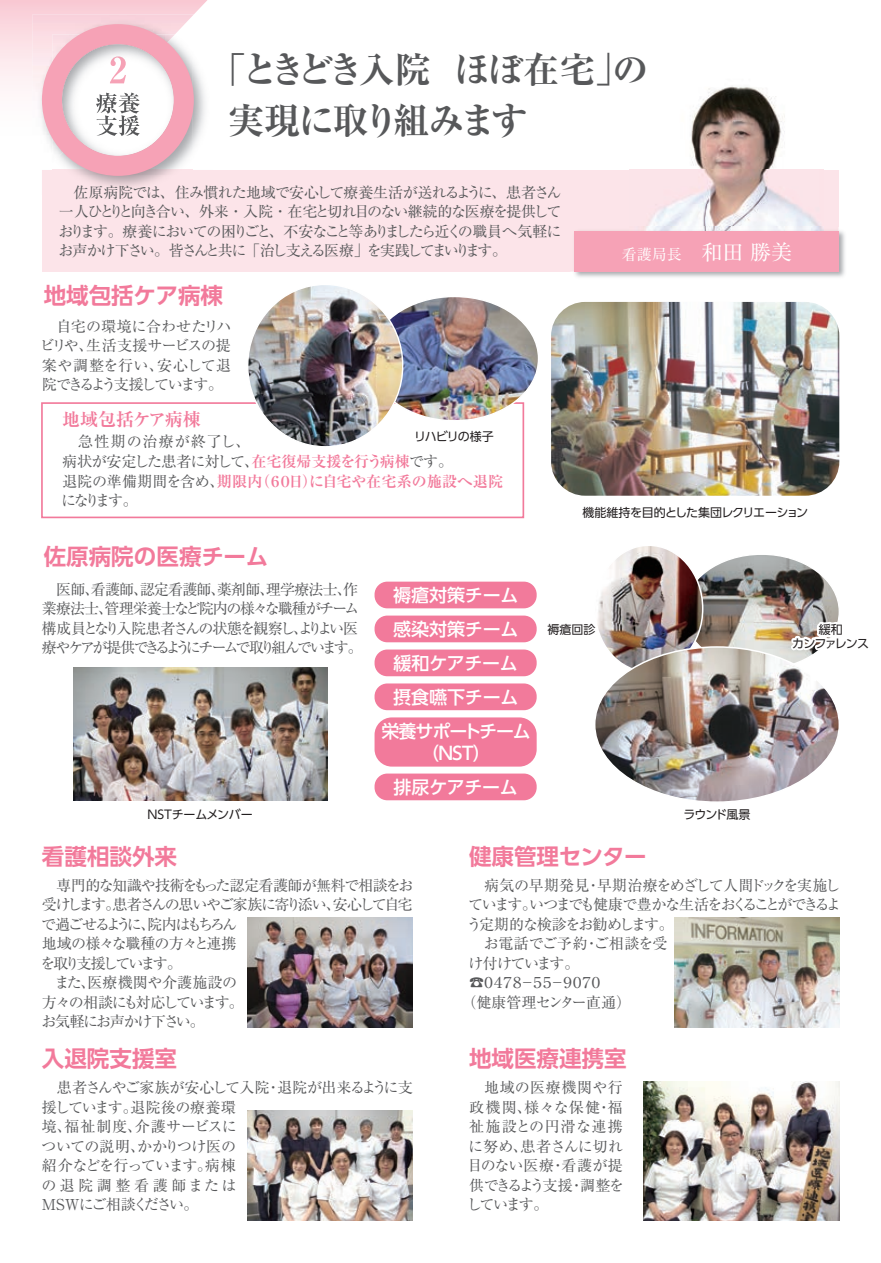
<style>
.page{position:relative;width:881px;height:1263px;background:#fff}
.page>*{position:absolute;margin:0;border:0;box-sizing:border-box;transform-origin:0 0}
.t1{font:700 expanded 36px/51px "Ryumin Pr 6 N";letter-spacing:-.13em;color:#57585a}
.t2{font:700 expanded 36px "Ryumin Pr 6 N";letter-spacing:-.07em;color:#57585a}
.t3{font:700 22.5px "UD Shin Go Pr 6 N De";color:#f27a9b}
.t4{font:21px "Ryumin Pr 6 N";color:#fff}
.t5{font:500 18px/33.9px "UD Shin Go Pr 6 N";letter-spacing:-.015em;color:#fff;text-align:justify}
.t6{font:500 18px/33.9px "UD Shin Go Pr 6 N";letter-spacing:-.05em;color:#fff;text-align:center}
.t7{font:700 18px "Ryumin Pr 6 N";color:#f27a9b}
.t8{font:15px/19.5px "Ryumin Pr 6 N";letter-spacing:-.07em;color:#57585a}
.t9{font:15px/19.5px "Ryumin Pr 6 N";letter-spacing:-.01em;color:#57585a;text-align:right}
.t10{font:15px/19.5px "Ryumin Pr 6 N";letter-spacing:-.02em;color:#57585a}
.t11{font:15px/19.5px "Ryumin Pr 6 N";letter-spacing:-.09em;color:#57585a}
.t12{font:15px/19.5px "Ryumin Pr 6 N";letter-spacing:-.135em;color:#57585a}
.t13{font:15px "Ryumin Pr 6 N";letter-spacing:-.15em;color:#57585a}
.t14{font:15px/19.5px "Ryumin Pr 6 N";letter-spacing:-.18em;color:#57585a}
.t15{font:15px/19.5px "Ryumin Pr 6 N";letter-spacing:-.13em;color:#57585a}
.t16{font:15px/19.5px "Ryumin Pr 6 N";letter-spacing:-.015em;color:#57585a}
.t17{font:15px/19.5px "Ryumin Pr 6 N";letter-spacing:-.115em;color:#57585a}
.t18{font:700 15px "Ryumin Pr 6 N";letter-spacing:.02em;color:#f27a9b}
.t19{font:15px/19.5px "Ryumin Pr 6 N";letter-spacing:-.37em;color:#57585a}
.t20{font:15px "Ryumin Pr 6 N";letter-spacing:-.12em;color:#57585a}
.t21{font:15px/19.5px "Ryumin Pr 6 N";letter-spacing:-.1em;color:#57585a}
.t22{font:15px/19.5px "Ryumin Pr 6 N";letter-spacing:-.165em;color:#57585a}
.t23{font:15px/19.5px "Ryumin Pr 6 N";letter-spacing:.03em;color:#57585a;text-align:right}
.t24{font:15px "Ryumin Pr 6 N";letter-spacing:.035em;color:#57585a}
.t25{font:15px "Ryumin Pr 6 N";letter-spacing:-.025em;color:#57585a}
.t26{font:15px "Ryumin Pr 6 N";letter-spacing:-.03em;color:#57585a}
.t27{font:15px "Ryumin Pr 6 N";color:#fff}
.t28{font:12px "UD Shin Go Pr 6 N";letter-spacing:-.05em;color:#231f20}
.t29{font:12px "UD Shin Go Pr 6 N";letter-spacing:-.015em;color:#231f20}
.t30{font:12px "UD Shin Go Pr 6 N";letter-spacing:-.08em;color:#231f20}
.t31{font:12px "UD Shin Go Pr 6 N";letter-spacing:-.075em;color:#231f20}
.s1{font-weight:700;color:#f27a9b}
</style>
<div class="page">
<div style="left:42px;top:170px;width:796px;height:101px;background:#fce4e9"></div>
<div style="left:41px;top:402px;width:483px;height:116px;border:2px solid #f27a9b"></div>
<img style="left:629px;top:86px;width:194px;height:141px">
<img style="left:570px;top:227px;width:275px;height:50px">
<img style="left:570px;top:227px;width:268px;height:44px">
<div style="left:574px;top:231px;width:264px;height:40px;background:#f6a2b6"></div>
<svg style="left:42px;top:24px;width:152px;height:152px"></svg>
<img style="left:402px;top:299px;width:134px;height:122px">
<img style="left:643px;top:1081px;width:196px;height:139px">
<img style="left:247px;top:1111px;width:165px;height:109px">
<img style="left:551px;top:302px;width:288px;height:194px">
<img style="left:247px;top:917px;width:165px;height:110px">
<img style="left:674px;top:917px;width:165px;height:110px">
<img style="left:247px;top:286px;width:155px;height:159px">
<img style="left:702px;top:555px;width:135px;height:92px">
<div style="left:374px;top:582px;width:162px;height:26px;background:#f27a9b;border-radius:13px"></div>
<div style="left:374px;top:616px;width:162px;height:26px;background:#f27a9b;border-radius:13px"></div>
<div style="left:374px;top:649px;width:162px;height:27px;background:#f27a9b;border-radius:13px"></div>
<div style="left:374px;top:773px;width:162px;height:27px;background:#f27a9b;border-radius:13px"></div>
<div style="left:374px;top:683px;width:162px;height:27px;background:#f27a9b;border-radius:13px"></div>
<div style="left:374px;top:717px;width:162px;height:50px;background:#f27a9b;border-radius:17px"></div>
<img style="left:73px;top:667px;width:254px;height:134px">
<img style="left:598px;top:547px;width:104px;height:100px">
<img style="left:596px;top:647px;width:240px;height:153px">
<svg style="left:597px;top:612px;width:4px;height:30px"></svg>
<svg style="left:786px;top:609px;width:53px;height:46px"></svg>
<h1 class="t2" style="left:454px;top:42px;width:196px">ほぼ在宅の」</h1>
<h1 class="t1" style="left:228px;top:43px;width:301px;text-indent:-18px">「ときどき入院<br>実現に取り組みます</h1>
<p class="t8" style="left:59px;top:182px;width:504px;text-align:right">　佐原病院では、住み慣れた地域で安心して療養生活が送れるように、患者さん一人ひとりと向き合い、外来・入院・在宅と切れ目のない継続的な医療を提供して、不安なこと等ありましたら近くの職員へ気軽に</p>
<p class="t11" style="left:58px;top:221px;width:214px">おります。療養においての困りごと</p>
<p class="t13" style="left:58px;top:239px;width:450px">お声かけ下さい。皆さんと共に「治し支える医療」を実践してまいります。</p>
<h2 class="t3" style="left:44px;top:277px;width:181px">地域包括ケア病棟</h2>
<p class="t9" style="left:42px;top:315px;width:191px">　自宅の環境に合わせたリハ生活支援サービスの提</p>
<p class="t8" style="left:40px;top:335px;width:55px">ビリや、</p>
<p class="t17" style="left:42px;top:354px;width:183px">案や調整を行い、<br>院できるよう支援しています。</p>
<p class="t8" style="left:157px;top:354px;width:75px">安心して退</p>
<p class="t7" style="left:62px;top:405px;width:140px">地域包括ケア病棟</p>
<p class="t31" style="left:414px;top:426px;width:81px">リハビリの様子</p>
<p class="t9" style="left:62px;top:431px;width:392px;text-align:left">　急性期の治療が終了し、<br>病状が安定した患者に対して<span class="s1">在宅復帰支援を行う病棟</span>です。</p>
<p class="t8" style="left:244px;top:451px;width:16px">、</p>
<p class="t18" style="left:255px;top:469px;width:16px">（</p>
<p class="t18" style="left:302px;top:469px;width:16px">）</p>
<p class="t18" style="left:288px;top:469px;width:216px">日に自宅や在宅系の施設へ退院</p>
<p class="t10" style="left:61px;top:470px;width:165px">退院の準備期間を含め、になります。</p>
<p class="t18" style="left:217px;top:469px;width:77px">期限内６０</p>
<h2 class="t3" style="left:44px;top:538px;width:226px">佐原病院の医療チーム</h2>
<h3 class="t4" style="left:701px;top:236px;width:92px">和田勝美</h3>
<p class="t27" style="left:621px;top:243px;width:76px">看護局長　</p>
<p class="t28" style="left:582px;top:502px;width:227px">機能維持を目的とした集団レクリエーション</p>
<p class="t8" style="left:42px;top:579px;width:317px">　医師看護師認定看護師薬剤師理学療法士作、</p>
<p class="t8" style="left:42px;top:579px;width:319px;text-indent:42px">、<br>業療法士管理栄養士など院内の様々な職種がチーム</p>
<p class="t8" style="left:133px;top:579px;width:16px">、</p>
<p class="t8" style="left:210px;top:579px;width:16px">、</p>
<p class="t8" style="left:259px;top:579px;width:16px">、</p>
<p class="t15" style="left:42px;top:598px;width:318px;text-indent:56px">、<br>構成員となり入院患者さんの状態を観察しよりよい医</p>
<p class="t14" style="left:42px;top:618px;width:322px;text-indent:251px">、<br>療やケアが提供できるようにチームで取り組んでいます。</p>
<p class="t5" style="left:393px;top:578px;width:127px">褥瘡対策チーム感染対策チーム緩和ケアチーム</p>
<p class="t28" style="left:547px;top:620px;width:49px">褥瘡回診</p>
<p class="t28" style="left:818px;top:620px;width:25px">緩和</p>
<p class="t30" style="left:791px;top:633px;width:78px">カンファレンス</p>
<p class="t6" style="left:381px;top:680px;width:151px">摂食嚥下チーム<br>栄養サポートチーム</p>
<p class="t5" style="left:472px;top:736px;width:19px">(</p>
<p class="t5" style="left:421px;top:736px;width:57px">（ＮＳＴ</p>
<p class="t5" style="left:393px;top:770px;width:126px">排尿ケアチーム</p>
<p class="t29" style="left:147px;top:805px;width:107px">NSTチームメンバー</p>
<p class="t28" style="left:683px;top:805px;width:69px">ラウンド風景</p>
<h2 class="t3" style="left:42px;top:838px;width:137px">看護相談外来</h2>
<p class="t8" style="left:42px;top:875px;width:373px">　専門的な知識や技術をもった認定看護師が無料で相談をお受けします患者さんの思いやご家族に寄り添い安心して自宅</p>
<p class="t12" style="left:40px;top:894px;width:198px;text-indent:65px">。<br>で過ごせるように､院内はもちろん地域の様々な職種の方々と連携を取り支援しています。</p>
<p class="t8" style="left:42px;top:972px;width:204px;text-indent:13px">また､医療機関や介護施設の方々の相談にも対応しています。お気軽にお声かけ下さい。</p>
<p class="t8" style="left:325px;top:894px;width:16px">、</p>
<h2 class="t3" style="left:469px;top:838px;width:179px">健康管理センター</h2>
<p class="t11" style="left:529px;top:875px;width:313px;text-indent:-60px">　病気の早期発見<br>いつまでも健康で豊かな生活をおくることができるよ</p>
<p class="t20" style="left:596px;top:873px;width:244px">早期治療をめざして人間ドックを実施し</p>
<p class="t8" style="left:585px;top:875px;width:16px">・</p>
<p class="t8" style="left:466px;top:894px;width:208px">ています。<br>う定期的な検診をお勧めします。　お電話でご予約ご相談を受</p>
<p class="t8" style="left:583px;top:933px;width:16px">・</p>
<p class="t19" style="left:481px;top:953px;width:124px;text-indent:-13px">け付けています。<br>０４７８－５５－９０７０</p>
<p class="t8" style="left:461px;top:972px;width:171px;text-indent:8px">☎<br>（健康管理センター直通(</p>
<h2 class="t3" style="left:42px;top:1040px;width:136px">入退院支援室</h2>
<h2 class="t3" style="left:469px;top:1040px;width:159px">地域医療連携室</h2>
<p class="t8" style="left:277px;top:1077px;width:137px">退院が出来るように支</p>
<p class="t16" style="left:130px;top:1077px;width:141px;text-indent:-88px">　患者さんやご家族が安心して入院退院後の療養環</p>
<p class="t8" style="left:266px;top:1077px;width:16px">・</p>
<p class="t21" style="left:135px;top:1096px;width:103px;text-indent:-93px">援しています。<br>介護サービスに</p>
<p class="t8" style="left:64px;top:1116px;width:79px">福祉制度、</p>
<p class="t8" style="left:42px;top:1116px;width:31px">境、</p>
<p class="t8" style="left:42px;top:1135px;width:105px">ついての説明、</p>
<p class="t25" style="left:137px;top:1134px;width:100px">かかりつけ医の</p>
<p class="t23" style="left:469px;top:1077px;width:155px">　地域の医療機関や行福</p>
<p class="t8" style="left:524px;top:1096px;width:77px">様々な保健</p>
<p class="t8" style="left:469px;top:1096px;width:64px">政機関、</p>
<p class="t24" style="left:469px;top:1115px;width:155px">祉施設との円滑な連携</p>
<p class="t26" style="left:520px;top:1134px;width:104px">患者さんに切れ</p>
<p class="t8" style="left:596px;top:1096px;width:16px">・</p>
<p class="t8" style="left:468px;top:1135px;width:61px">に努め、</p>
<p class="t10" style="left:41px;top:1155px;width:196px">紹介などを行っています。<br>の退院調整看護師または<br>MSWにご相談ください。</p>
<p class="t8" style="left:205px;top:1155px;width:32px">病棟</p>
<p class="t8" style="left:561px;top:1155px;width:63px">看護が提</p>
<p class="t8" style="left:467px;top:1155px;width:88px">目のない医療</p>
<p class="t8" style="left:550px;top:1155px;width:16px">・</p>
<p class="t22" style="left:466px;top:1174px;width:107px">供できるよう支援しています。</p>
<p class="t8" style="left:580px;top:1174px;width:46px">調整を</p>
<p class="t8" style="left:568px;top:1174px;width:16px">・</p>
</div>
